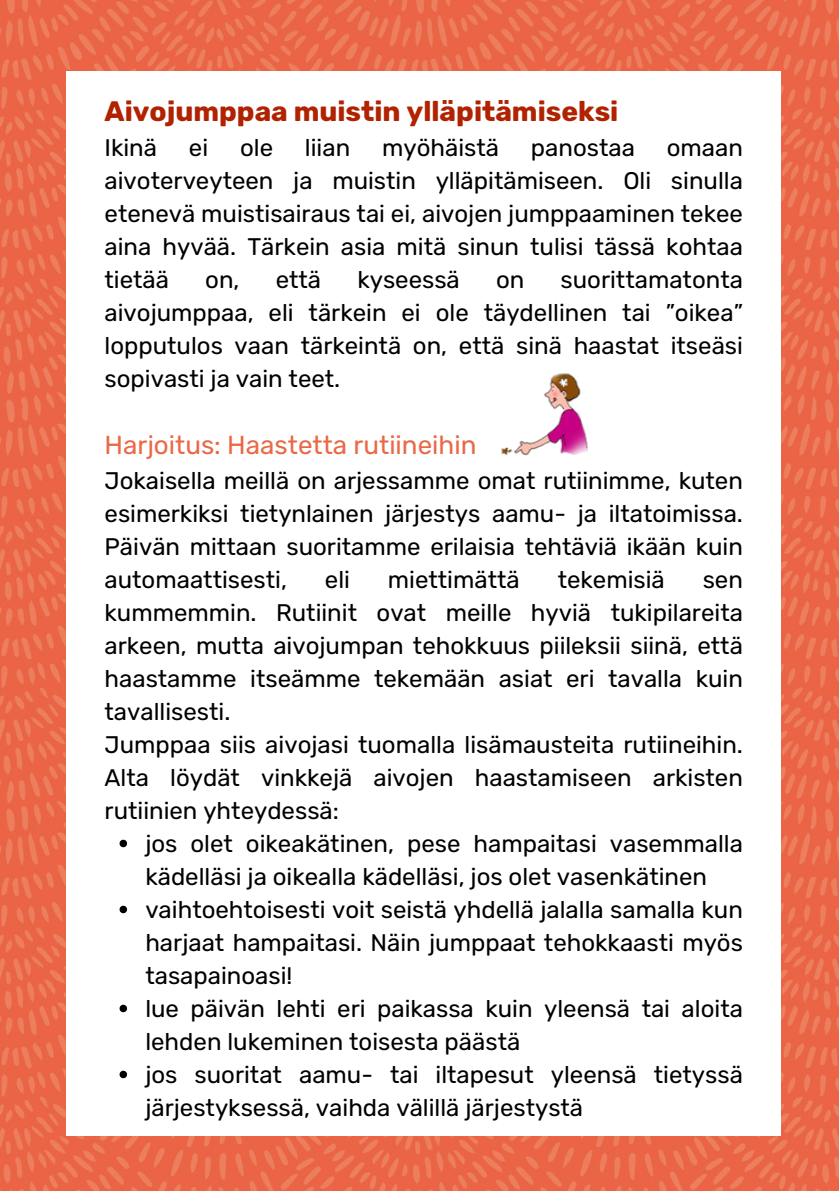
<style>
.page{position:relative;width:839px;height:1191px;background:#fff}
.page>*{position:absolute;margin:0;border:0;box-sizing:border-box;transform-origin:0 0}
.t1{font:700 28px "Rubik";color:#b12200}
.t2{font:26px "Rubik";color:#ea6846}
.t3{font:24px/33px "Rubik";color:#000;text-align:justify}
</style>
<div class="page">
<img style="left:0;top:0;width:838px;height:1191px">
<div style="left:67px;top:71px;width:713px;height:1065px;background:#fff"></div>
<svg style="left:119px;top:840px;width:8px;height:7px"></svg>
<svg style="left:119px;top:906px;width:8px;height:7px"></svg>
<svg style="left:119px;top:1005px;width:8px;height:7px"></svg>
<svg style="left:119px;top:1071px;width:8px;height:7px"></svg>
<img style="left:501px;top:373px;width:87px;height:83px">
<h1 class="t1" style="left:104px;top:95px;width:515px">Aivojumppaa muistin ylläpitämiseksi</h1>
<h1 class="t3" style="left:104px;top:131px;width:54px">Ikinä</h1>
<h1 class="t3" style="left:189px;top:131px;width:21px">ei</h1>
<h1 class="t3" style="left:240px;top:131px;width:35px">ole</h1>
<h1 class="t3" style="left:305px;top:131px;width:47px">liian</h1>
<h1 class="t3" style="left:382px;top:131px;width:118px">myöhäistä</h1>
<h1 class="t3" style="left:531px;top:131px;width:105px">panostaa</h1>
<h1 class="t3" style="left:104px;top:131px;width:640px;text-indent:562px">omaan aivoterveyteen ja muistin ylläpitämiseen. Oli sinulla etenevä muistisairaus tai ei, aivojen jumppaaminen tekee aina hyvää. Tärkein asia mitä sinun tulisi tässä kohtaa tietää</h1>
<h1 class="t3" style="left:205px;top:263px;width:36px">on,</h1>
<h1 class="t3" style="left:276px;top:263px;width:47px">että</h1>
<h1 class="t3" style="left:357px;top:263px;width:104px">kyseessä</h1>
<h1 class="t3" style="left:496px;top:263px;width:30px">on</h1>
<h1 class="t3" style="left:104px;top:263px;width:640px;text-indent:456px">suorittamatonta aivojumppaa, eli tärkein ei ole täydellinen tai ”oikea” lopputulos vaan tärkeintä on, että sinä haastat itseäsi sopivasti ja vain teet.</h1>
<h1 class="t2" style="left:104px;top:430px;width:373px">Harjoitus: Haastetta rutiineihin</h1>
<h1 class="t3" style="left:104px;top:464px;width:640px">Jokaisella meillä on arjessamme omat rutiinimme, kuten esimerkiksi tietynlainen järjestys aamu- ja iltatoimissa.<br>Päivän mittaan suoritamme erilaisia tehtäviä ikään kuin automaattisesti,</h1>
<h1 class="t3" style="left:325px;top:563px;width:27px">eli</h1>
<h1 class="t3" style="left:388px;top:563px;width:133px">miettimättä</h1>
<h1 class="t3" style="left:557px;top:563px;width:109px">tekemisiä</h1>
<h1 class="t3" style="left:104px;top:563px;width:640px;text-align:left;text-indent:598px">sen kummemmin. Rutiinit ovat meille hyviä tukipilareita arkeen, mutta aivojumpan tehokkuus piileksii siinä, että haastamme itseämme tekemään asiat eri tavalla kuin tavallisesti.<br>Jumppaa siis aivojasi tuomalla lisämausteita rutiineihin.<br>Alta löydät vinkkejä aivojen haastamiseen arkisten rutiinien yhteydessä:</h1>
<p class="t3" style="left:145px;top:827px;width:599px">jos olet oikeakätinen, pese hampaitasi vasemmalla kädelläsi ja oikealla kädelläsi, jos olet vasenkätinen</p>
<p class="t3" style="left:145px;top:893px;width:599px">vaihtoehtoisesti voit seistä yhdellä jalalla samalla kun harjaat hampaitasi. Näin jumppaat tehokkaasti myös tasapainoasi!</p>
<p class="t3" style="left:145px;top:992px;width:599px">lue päivän lehti eri paikassa kuin yleensä tai aloita lehden lukeminen toisesta päästä</p>
<p class="t3" style="left:145px;top:1058px;width:599px">jos suoritat aamu- tai iltapesut yleensä tietyssä järjestyksessä, vaihda välillä järjestystä</p>
</div>
